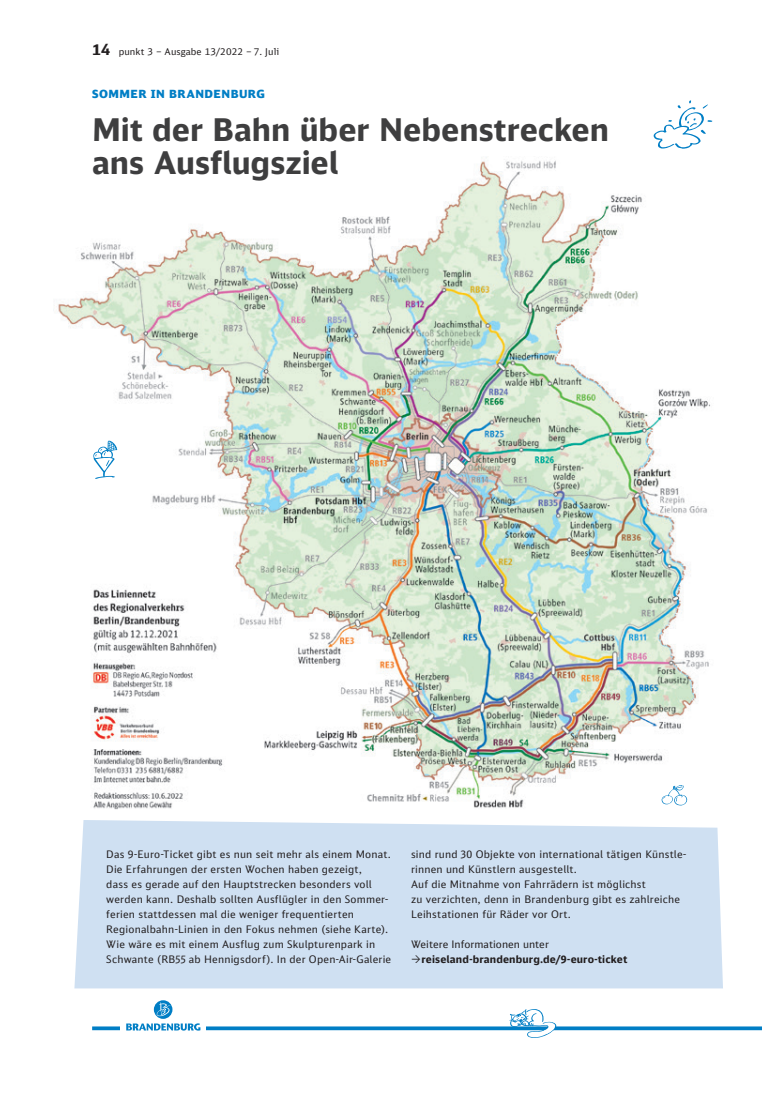
<style>
.page{position:relative;width:762px;height:1117px;background:#fff}
.page>*{position:absolute;margin:0;border:0;box-sizing:border-box;transform-origin:0 0}
.t1{font:700 31.25px/32.5px "DB Sans Alternate";color:#3e3e3f}
.t2{font:900 11.25px "DB Sans";letter-spacing:.04em;color:#007ec5}
.t3{font:10.38px/15px "DB Sans Alternate";letter-spacing:.02em;color:#231f20}
.t4{font:700 10.38px/15px "DB Sans Alternate";letter-spacing:.01em;color:#231f20}
.t5{font:9.38px "DB Sans";letter-spacing:.01em;color:#231f20}
.s1{font-weight:700;font-size:15px}
.s2{font-weight:400}
</style>
<div class="page">
<img style="left:53px;top:134px;width:657px;height:676px">
<div style="left:74px;top:820px;width:649px;height:168px;background:#cfe0f2"></div>
<hr style="left:92px;top:1026px;width:670px;height:3px;background:#007ec5">
<div style="left:120px;top:998px;width:86px;height:34px;background:#fff"></div>
<svg style="left:126px;top:1000px;width:74px;height:31px"></svg>
<svg style="left:509px;top:1009px;width:47px;height:28px"></svg>
<svg style="left:654px;top:100px;width:58px;height:49px"></svg>
<svg style="left:661px;top:785px;width:26px;height:20px"></svg>
<svg style="left:93px;top:440px;width:24px;height:39px"></svg>
<svg style="left:412px;top:955px;width:8px;height:8px"></svg>
<p class="t5" style="left:92px;top:46px;width:189px"><span class="s1">14</span> punkt 3 – Ausgabe 13/2022 – 7. Juli</p>
<p class="t2" style="left:92px;top:86px;width:174px">SOMMER IN BRANDENBURG</p>
<p class="t1" style="left:92px;top:112px;width:518px">Mit der Bahn über Nebenstrecken ans Ausflugsziel</p>
<p class="t3" style="left:106px;top:846px;width:286px">Das 9-Euro-Ticket gibt es nun seit mehr als einem Monat.<br>Die Erfahrungen der ersten Wochen haben gezeigt,<br>dass es gerade auf den Hauptstrecken besonders voll werden kann. Deshalb sollten Ausflügler in den Sommer&shy;ferien stattdessen mal die weniger frequentierten Regionalbahn-Linien in den Fokus nehmen (siehe Karte).<br>Wie wäre es mit einem Ausflug zum Skulpturenpark in Schwante (RB55 ab Hennigsdorf). In der Open-Air-Galerie</p>
<p class="t3" style="left:411px;top:846px;width:277px">sind rund 30 Objekte von international tätigen Künstle&shy;rinnen und Künstlern ausgestellt.<br>Auf die Mitnahme von Fahrrädern ist möglichst<br>zu verzichten, denn in Brandenburg gibt es zahlreiche Leihstationen für Räder vor Ort.</p>
<p class="t4" style="left:421px;top:936px;width:207px;text-indent:-10px"><span class="s2">Weitere Informationen unter </span>reiseland-brandenburg.de/9-euro-ticket</p>
</div>
